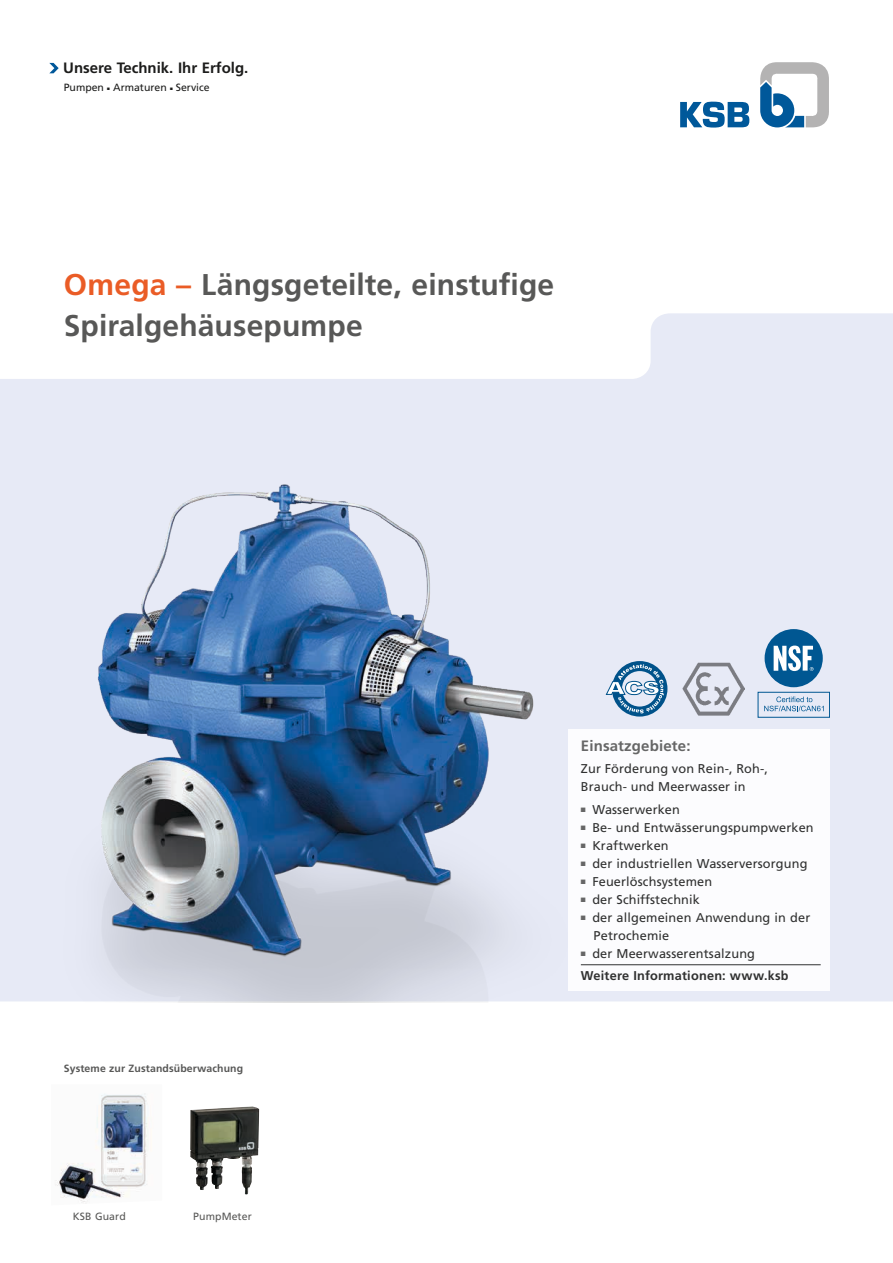
<style>
.page{position:relative;width:893px;height:1263px;background:#fff}
.page>*{position:absolute;margin:0;border:0;box-sizing:border-box;transform-origin:0 0}
.t1{font:700 30px/41.7px "Frutiger LT Pro";letter-spacing:.005em;color:#585857}
.t2{font:700 15px "Frutiger LT Pro";color:#1c1c1b}
.t3{font:700 15px "Frutiger LT Pro";letter-spacing:.01em;color:#585857}
.t4{font:12.75px/18px "Frutiger LT Pro";letter-spacing:.01em;color:#1c1c1b}
.t5{font:700 12.75px/22.2px "Frutiger LT Pro";letter-spacing:.015em;color:#1c1c1b}
.t6{font:700 10.5px "Frutiger LT Pro";letter-spacing:.01em;color:#585857}
.t7{font:10.5px "Frutiger LT Pro";color:#1c1c1b}
.t8{font:10.5px "Frutiger LT Pro";letter-spacing:.01em;color:#585857}
.s1{color:#ea5c26}
.s2{color:#585857}
.s3{font-weight:400}
</style>
<div class="page">
<img style="left:0;top:313px;width:893px;height:688px">
<svg style="left:760px;top:62px;width:69px;height:65px"></svg>
<svg style="left:680px;top:102px;width:69px;height:26px"></svg>
<svg style="left:49px;top:63px;width:10px;height:10px"></svg>
<img style="left:0;top:478px;width:675px;height:524px">
<svg style="left:606px;top:661px;width:61px;height:55px;background:#90b1cc"></svg>
<img style="left:682px;top:663px;width:63px;height:53px">
<img style="left:190px;top:1107px;width:51px;height:83px">
<img style="left:55px;top:1093px;width:94px;height:110px">
<div style="left:765px;top:629px;width:58px;height:58px;background:#005792;border-radius:50%"></div>
<svg style="left:774px;top:646px;width:40px;height:25px"></svg>
<svg style="left:764px;top:697px;width:60px;height:14px"></svg>
<div style="left:758px;top:692px;width:72px;height:26px;border:1px solid #005792"></div>
<div style="left:568px;top:729px;width:261px;height:262px;background:#fff"></div>
<hr style="left:581px;top:964px;width:240px;height:1px;background:#1c1c1b">
<p class="t2" style="left:63px;top:59px;width:187px">Unsere Technik. Ihr Erfolg.</p>
<p class="t7" style="left:64px;top:81px;width:147px">Pumpen ■ Armaturen ■ Service</p>
<h1 class="t1" style="left:64px;top:263px;width:492px"><span class="s1">Omega –</span> Längsgeteilte, einstufige<br>Spiralgehäusepumpe</h1>
<p class="t6" style="left:64px;top:1062px;width:181px">Systeme zur Zustandsüberwachung</p>
<p class="t8" style="left:73px;top:1210px;width:55px">KSB Guard</p>
<p class="t8" style="left:193px;top:1210px;width:60px">PumpMeter</p>
<p class="t3" style="left:581px;top:737px;width:111px">Einsatzgebiete:</p>
<p class="t4" style="left:581px;top:760px;width:189px">Zur Förderung von Rein-, Roh-,<br>Brauch- und Meerwasser in</p>
<p class="t4" style="left:581px;top:800px;width:101px"><span class="s2">■</span> Wasserwerken</p>
<p class="t4" style="left:581px;top:818px;width:234px"><span class="s2">■</span> Be- und Entwässerungspumpwerken</p>
<p class="t4" style="left:581px;top:836px;width:89px"><span class="s2">■</span> Kraftwerken</p>
<p class="t4" style="left:581px;top:854px;width:228px"><span class="s2">■</span> der industriellen Wasserversorgung</p>
<p class="t4" style="left:581px;top:872px;width:133px"><span class="s2">■</span> Feuerlöschsystemen</p>
<p class="t4" style="left:581px;top:890px;width:121px"><span class="s2">■</span> der Schiffstechnik</p>
<p class="t4" style="left:594px;top:908px;width:218px;text-indent:-13px"><span class="s2">■</span> der allgemeinen Anwendung in der<br>Petrochemie</p>
<p class="t5" style="left:581px;top:942px;width:209px"><span class="s2">■</span> <span class="s3">der Meerwasserentsalzung<br></span>Weitere Informationen: www.ksb</p>
</div>
